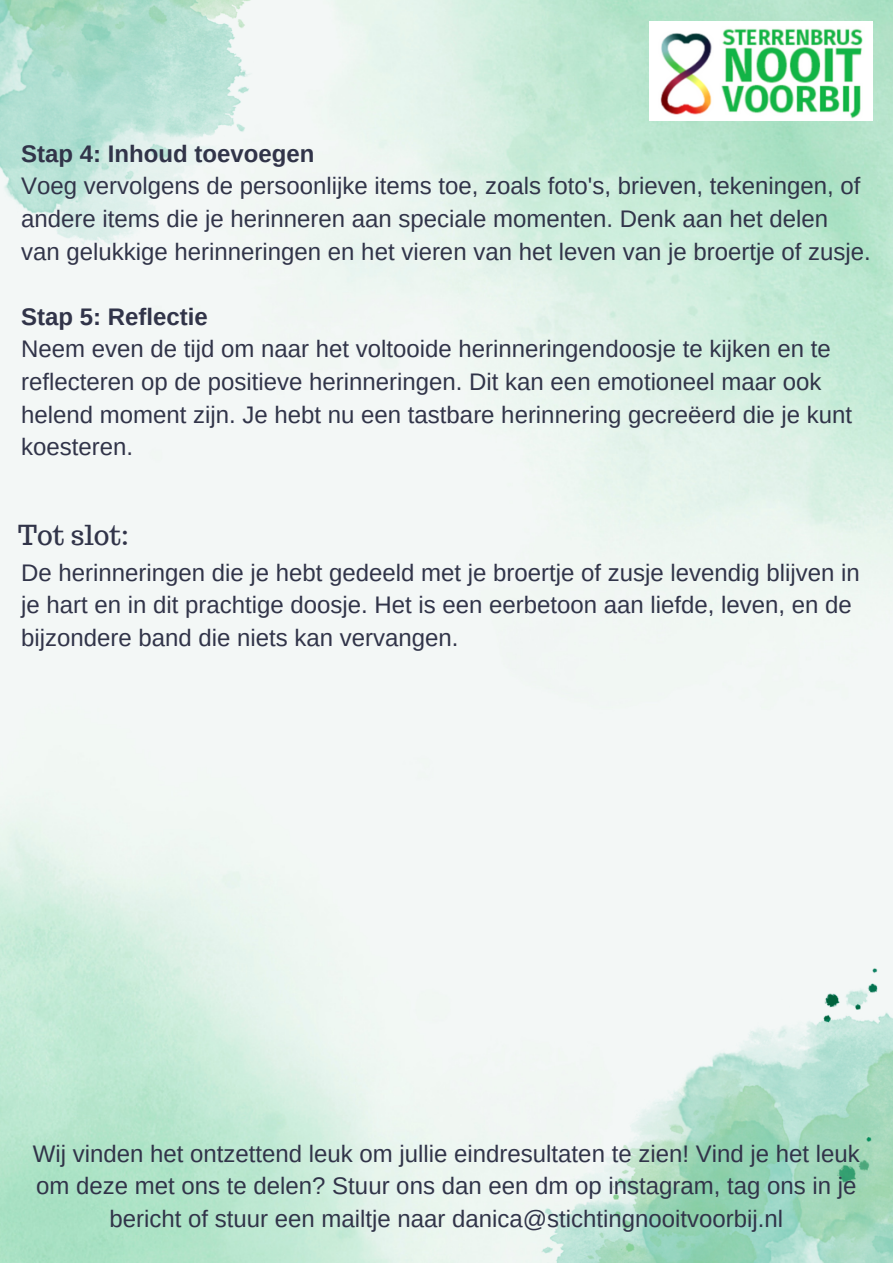
<style>
.page{position:relative;width:893px;height:1264px;background:#fff}
.page>*{position:absolute;margin:0;border:0;box-sizing:border-box;transform-origin:0 0}
.t1{font:27px "Trocchi";color:#313449}
.t2{font:24px/32.5px "Arimo";color:#313449}
.t3{font:700 24px "Arimo";color:#313449}
</style>
<div class="page">
<img style="left:0;top:0;width:278px;height:255px">
<img style="left:538px;top:957px;width:354px;height:305px">
<img style="left:660px;top:28px;width:203px;height:91px">
<p class="t3" style="left:21px;top:140px;width:294px">Stap 4: Inhoud toevoegen</p>
<p class="t2" style="left:21px;top:170px;width:850px">Voeg vervolgens de persoonlijke items toe, zoals foto's, brieven, tekeningen, of andere items die je herinneren aan speciale momenten. Denk aan het delen van gelukkige herinneringen en het vieren van het leven van je broertje of zusje.</p>
<p class="t3" style="left:21px;top:303px;width:188px">Stap 5: Reflectie</p>
<p class="t2" style="left:21px;top:333px;width:832px">Neem even de tijd om naar het voltooide herinneringendoosje te kijken en te reflecteren op de positieve herinneringen. Dit kan een emotioneel maar ook helend moment zijn. Je hebt nu een tastbare herinnering gecreëerd die je kunt koesteren.</p>
<p class="t1" style="left:18px;top:517px;width:112px">Tot slot:</p>
<p class="t2" style="left:21px;top:556px;width:840px">De herinneringen die je hebt gedeeld met je broertje of zusje levendig blijven in je hart en in dit prachtige doosje. Het is een eerbetoon aan liefde, leven, en de bijzondere band die niets kan vervangen.</p>
<p class="t2" style="left:33px;top:1137px;width:828px;text-align:center">Wij vinden het ontzettend leuk om jullie eindresultaten te zien! Vind je het leuk om deze met ons te delen? Stuur ons dan een dm op instagram, tag ons in je bericht of stuur een mailtje naar danica@stichtingnooitvoorbij.nl</p>
</div>
